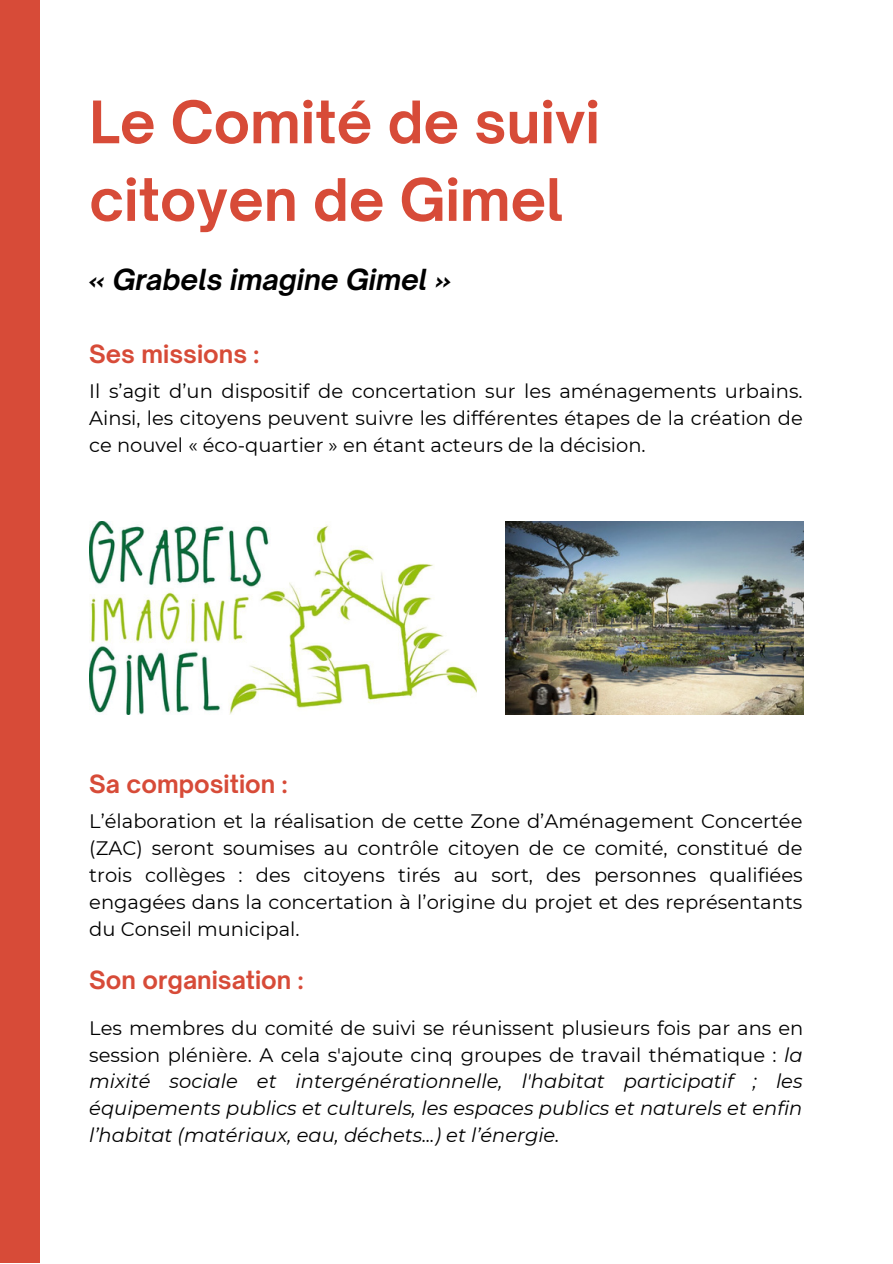
<style>
.page{position:relative;width:893px;height:1264px;background:#fff}
.page>*{position:absolute;margin:0;border:0;box-sizing:border-box;transform-origin:0 0}
.t1{font:700 55.95px/77.6px "Open Sauce One";color:#d74b38}
.t2{font:italic 700 27.75px "Open Sauce One";color:#000}
.t3{font:700 24px "Open Sauce One";color:#d74b38}
.t4{font:19.5px/27px "Montserrat";color:#000;text-align:justify}
.t5{font:italic 19.5px/27px "Montserrat";color:#000;text-align:justify}
.s1{font-style:normal}
</style>
<div class="page">
<div style="left:0;top:0;width:40px;height:1262px;background:#d74b38"></div>
<img style="left:89px;top:522px;width:387px;height:192px">
<img style="left:505px;top:522px;width:298px;height:192px">
<h1 class="t1" style="left:89px;top:83px;width:512px">Le Comité de suivi citoyen de Gimel</h1>
<h2 class="t2" style="left:89px;top:262px;width:363px">« Grabels imagine Gimel »</h2>
<p class="t3" style="left:89px;top:339px;width:172px">Ses missions :</p>
<p class="t4" style="left:89px;top:377px;width:715px">Il s’agit d’un dispositif de concertation sur les aménagements urbains.<br>Ainsi, les citoyens peuvent suivre les différentes étapes de la création de ce nouvel « éco-quartier » en étant acteurs de la décision.</p>
<p class="t3" style="left:89px;top:769px;width:200px">Sa composition :</p>
<p class="t4" style="left:89px;top:807px;width:715px">L’élaboration et la réalisation de cette Zone d’Aménagement Concertée (ZAC) seront soumises au contrôle citoyen de ce comité, constitué de trois collèges : des citoyens tirés au sort, des personnes qualifiées engagées dans la concertation à l’origine du projet et des représentants du Conseil municipal.</p>
<p class="t3" style="left:89px;top:965px;width:216px">Son organisation :</p>
<p class="t5" style="left:89px;top:1014px;width:715px"><span class="s1">Les membres du comité de suivi se réunissent plusieurs fois par ans en session plénière. A cela s'ajoute cinq groupes de travail thématique :</span> la mixité sociale et intergénérationnelle, l'habitat participatif ; les équipements publics et culturels, les espaces publics et naturels et enfin l’habitat (matériaux, eau, déchets...) et l’énergie.</p>
</div>
